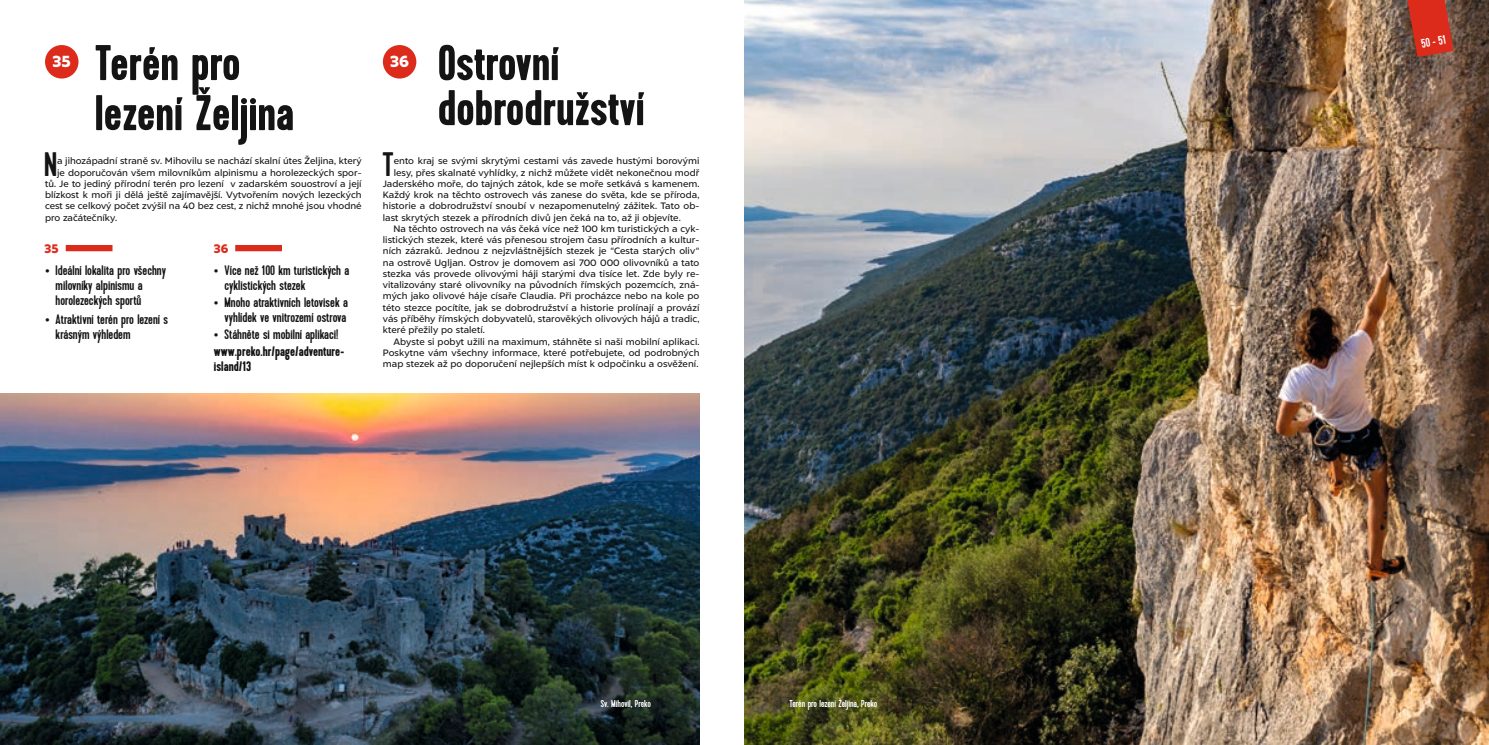
<style>
.page{position:relative;width:1489px;height:745px;background:#fff}
.page>*{position:absolute;margin:0;border:0;box-sizing:border-box;transform-origin:0 0}
.t1{font:700 50px/45px "Kapra";color:#131413}
.t2{font:33.88px "Kapra";color:#131413}
.t3{font:900 16.25px "Liszt FY";color:#fff}
.t4{font:13.75px/15px "Kapra";color:#131413}
.t5{font:700 13.75px/16.8px "Kapra";color:#131413}
.t6{font:12.5px "Kapra";color:#fff}
.t7{font:900 12.5px "Liszt FY";color:#dc2a1b}
.t8{font:10px "Kapra";color:#fff}
.t9{font:9.38px "Liszt FY";letter-spacing:.005em;color:#131413}
.s1{font-family:"Liszt FY";font-weight:900}
.s2{font-weight:400}
</style>
<div class="page">
<img style="left:744px;top:0;width:744px;height:744px">
<svg style="left:1407px;top:0;width:46px;height:57px;background:#c13325"></svg>
<img style="left:0;top:393px;width:699px;height:351px">
<div style="left:45px;top:45px;width:33px;height:33px;background:#dc2a1b;border-radius:50%"></div>
<div style="left:383px;top:45px;width:33px;height:33px;background:#dc2a1b;border-radius:50%"></div>
<div style="left:66px;top:245px;width:46px;height:6px;background:#dc2a1b"></div>
<div style="left:235px;top:245px;width:47px;height:6px;background:#dc2a1b"></div>
<h1 class="t1" style="left:95px;top:39px;width:201px;line-height:50px">Terén pro lezení Željina</h1>
<h3 class="t3" style="left:53px;top:51px;width:20px">35</h3>
<h3 class="t3" style="left:390px;top:51px;width:20px">36</h3>
<h1 class="t1" style="left:437px;top:42px;width:208px">Ostrovní dobrodružství</h1>
<h2 class="t2" style="left:44px;top:144px;width:15px">N</h2>
<p class="t9" style="left:57px;top:155px;width:306px">a jihozápadní straně sv. Mihovilu se nachází skalní útes Željina, který</p>
<p class="t9" style="left:57px;top:166px;width:306px">je doporučován všem milovníkům alpinismu a horolezeckých spor-</p>
<p class="t9" style="left:45px;top:178px;width:318px">tů. Je to jediný přírodní terén pro lezení v zadarském souostroví a její</p>
<p class="t9" style="left:45px;top:189px;width:318px">blízkost k moři ji dělá ještě zajímavější. Vytvořením nových lezeckých</p>
<p class="t9" style="left:45px;top:200px;width:318px">cest se celkový počet zvýšil na 40 bez cest, z nichž mnohé jsou vhodné</p>
<p class="t9" style="left:45px;top:211px;width:74px">pro začátečníky.</p>
<h3 class="t7" style="left:44px;top:240px;width:16px">35</h3>
<h3 class="t7" style="left:214px;top:240px;width:16px">36</h3>
<h3 class="t4" style="left:56px;top:263px;width:112px;text-indent:-11px"><span class="s1">•</span> Ideální lokalita pro všechny milovníky alpinismu a horolezeckých sportů</h3>
<h3 class="t4" style="left:56px;top:312px;width:114px;text-indent:-11px"><span class="s1">•</span> Atraktivní terén pro lezení s krásným výhledem</h3>
<h3 class="t4" style="left:224px;top:263px;width:126px;text-indent:-11px"><span class="s1">•</span> Více než 100 km turistických a cyklistických stezek</h3>
<h3 class="t4" style="left:214px;top:295px;width:135px;text-align:right"><span class="s1">•</span> Mnoho atraktivních letovisek a vyhlídek ve vnitrozemí ostrova</h3>
<h3 class="t5" style="left:214px;top:326px;width:132px"><span class="s1">•</span> <span class="s2">Stáhněte si mobilní aplikaci! </span>www.preko.hr/page/adventure-</h3>
<h3 class="t5" style="left:214px;top:358px;width:39px">island/13</h3>
<h2 class="t2" style="left:382px;top:144px;width:13px">T</h2>
<p class="t9" style="left:394px;top:155px;width:307px">ento kraj se svými skrytými cestami vás zavede hustými borovými</p>
<p class="t9" style="left:394px;top:166px;width:307px">lesy, přes skalnaté vyhlídky, z nichž můžete vidět nekonečnou modř</p>
<p class="t9" style="left:383px;top:178px;width:318px">Jaderského moře, do tajných zátok, kde se moře setkává s kamenem.</p>
<p class="t9" style="left:383px;top:189px;width:318px">Každý krok na těchto ostrovech vás zanese do světa, kde se příroda,</p>
<p class="t9" style="left:383px;top:200px;width:318px">historie a dobrodružství snoubí v nezapomenutelný zážitek. Tato ob-</p>
<p class="t9" style="left:383px;top:211px;width:299px">last skrytých stezek a přírodních divů jen čeká na to, až ji objevíte.</p>
<p class="t9" style="left:393px;top:223px;width:307px">Na těchto ostrovech na vás čeká více než 100 km turistických a cyk-</p>
<p class="t9" style="left:383px;top:234px;width:318px">listických stezek, které vás přenesou strojem času přírodních a kultur-</p>
<p class="t9" style="left:383px;top:245px;width:318px">ních zázraků. Jednou z nejzvláštnějších stezek je “Cesta starých oliv“</p>
<p class="t9" style="left:383px;top:256px;width:318px">na ostrově Ugljan. Ostrov je domovem asi 700 000 olivovníků a tato</p>
<p class="t9" style="left:383px;top:268px;width:318px">stezka vás provede olivovými háji starými dva tisíce let. Zde byly re-</p>
<p class="t9" style="left:383px;top:279px;width:318px">vitalizovány staré olivovníky na původních římských pozemcích, zná-</p>
<p class="t9" style="left:383px;top:290px;width:318px">mých jako olivové háje císaře Claudia. Při procházce nebo na kole po</p>
<p class="t9" style="left:383px;top:301px;width:318px">této stezce pocítíte, jak se dobrodružství a historie prolínají a provází</p>
<p class="t9" style="left:383px;top:313px;width:318px">vás příběhy římských dobyvatelů, starověkých olivových hájů a tradic,</p>
<p class="t9" style="left:383px;top:324px;width:103px">které přežily po staletí.</p>
<p class="t9" style="left:393px;top:335px;width:307px">Abyste si pobyt užili na maximum, stáhněte si naši mobilní aplikaci.</p>
<p class="t9" style="left:383px;top:346px;width:318px">Poskytne vám všechny informace, které potřebujete, od podrobných</p>
<p class="t9" style="left:383px;top:358px;width:317px">map stezek až po doporučení nejlepších míst k odpočinku a osvěžení.</p>
<p class="t8" style="left:600px;top:697px;width:52px">Sv. Mihovil, Preko</p>
<p class="t8" style="left:789px;top:697px;width:89px">Terén pro lezení Željina, Preko</p>
<h3 class="t6" style="left:1419px;top:36px;width:26px;rotate:-10deg">50 - 51</h3>
</div>
